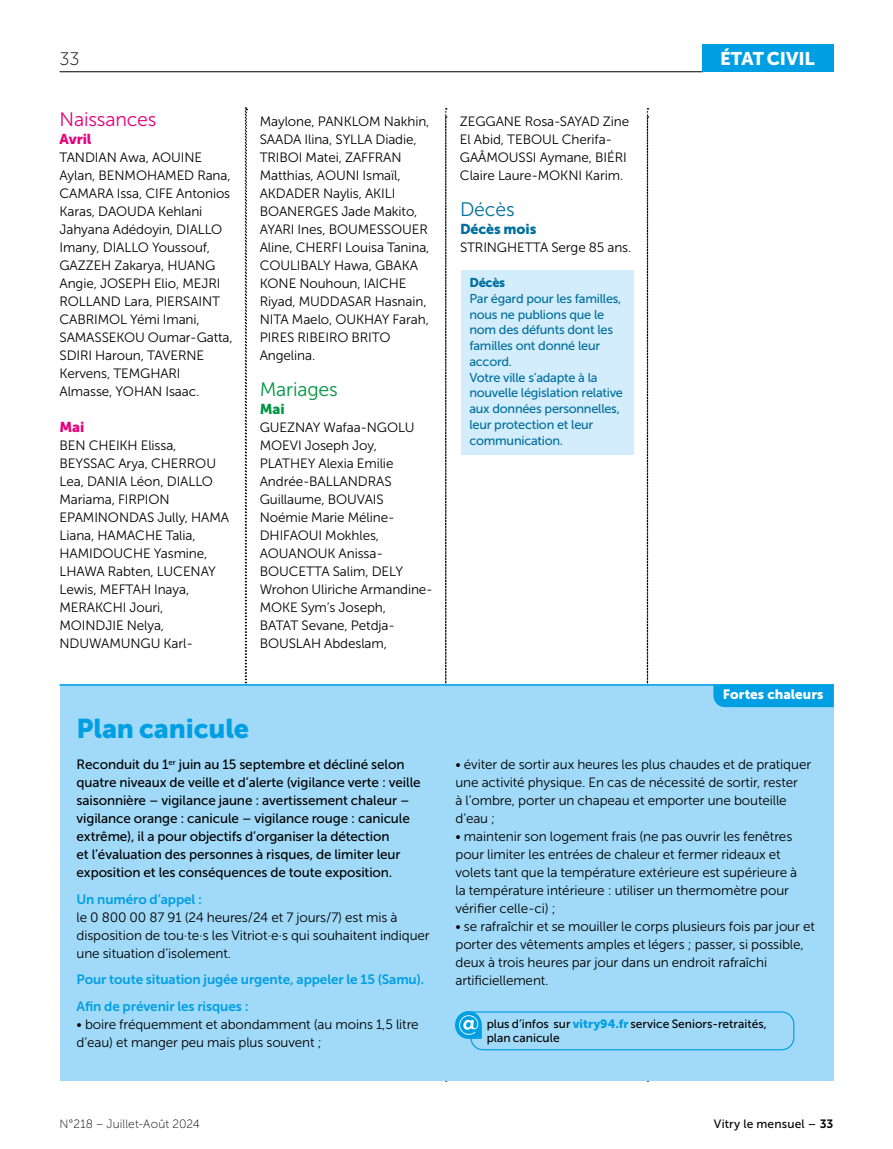
<style>
.page{position:relative;width:893px;height:1149px;background:#fff}
.page>*{position:absolute;margin:0;border:0;box-sizing:border-box;transform-origin:0 0}
.t1{font:27px "Museo Sans 900";letter-spacing:-.005em;color:#009fe3}
.t2{font:19.5px "Museo Sans 300";letter-spacing:-.01em;color:#e6007d}
.t3{font:19.5px "Museo Sans 300";letter-spacing:-.01em;color:#009641}
.t4{font:19.5px "Museo Sans 300";letter-spacing:-.01em;color:#006f9e}
.t5{font:18.3px "Museo Sans 900";letter-spacing:-.005em;color:#fff}
.t6{font:18px "Museo Sans 100";color:#000}
.t7{font:14.25px "Museo Sans 900";letter-spacing:-.005em;color:#006f9e}
.t8{font:14.25px "Museo Sans 900";letter-spacing:-.005em;color:#e6007d}
.t9{font:14.25px "Museo Sans 900";color:#009641}
.t10{font:13.5px/18px "Museo Sans 300";letter-spacing:-.01em;color:#000}
.t11{font:13.5px/18px "Museo Sans 500";letter-spacing:-.01em;color:#000}
.t12{font:13.5px/26.5px "Museo Sans 700";letter-spacing:-.005em;color:#009fe3}
.t13{font:13.5px "Museo Sans 900";color:#fff}
.t14{font:12.75px/15.8px "Museo Sans 500";letter-spacing:-.02em;color:#006f9e}
.t15{font:12.75px "Museo Sans 900";letter-spacing:-.02em;color:#006f9e}
.t16{font:12px/13.5px "Museo Sans 500";color:#000}
.t17{font:12px "Museo Sans 100";letter-spacing:.01em;color:#000}
.s1{font-family:"Museo Sans 900";color:#009fe3}
.s2{font-family:"Museo Sans 700"}
</style>
<div class="page">
<hr style="left:60px;top:71px;width:643px;height:1px;background:#000">
<div style="left:702px;top:45px;width:131px;height:27px;background:#009fe3"></div>
<svg style="left:245px;top:107px;width:2px;height:577px"></svg>
<svg style="left:445px;top:108px;width:2px;height:973px"></svg>
<div style="left:60px;top:684px;width:773px;height:396px;background:#a1daf8"></div>
<hr style="left:60px;top:684px;width:774px;height:1px;background:#009fe3">
<svg style="left:455px;top:108px;width:379px;height:973px"></svg>
<h3 class="t6" style="left:60px;top:49px;width:21px">33</h3>
<h3 class="t5" style="left:720px;top:48px;width:96px">ÉTAT CIVIL</h3>
<h2 class="t2" style="left:60px;top:109px;width:99px">Naissances</h2>
<p class="t8" style="left:60px;top:131px;width:33px">Avril</p>
<p class="t10" style="left:60px;top:148px;width:175px">TANDIAN Awa, AOUINE<br>Aylan, BENMOHAMED Rana,<br>CAMARA Issa, CIFE Antonios<br>Karas, DAOUDA Kehlani<br>Jahyana Adédoyin, DIALLO<br>Imany, DIALLO Youssouf,<br>GAZZEH Zakarya, HUANG<br>Angie, JOSEPH Elio, MEJRI<br>ROLLAND Lara, PIERSAINT<br>CABRIMOL Yémi Imani,<br>SAMASSEKOU Oumar-Gatta,<br>SDIRI Haroun, TAVERNE<br>Kervens, TEMGHARI<br>Almasse, YOHAN Isaac.</p>
<p class="t8" style="left:60px;top:419px;width:26px">Mai</p>
<p class="t10" style="left:60px;top:436px;width:171px">BEN CHEIKH Elissa,<br>BEYSSAC Arya, CHERROU<br>Lea, DANIA Léon, DIALLO<br>Mariama, FIRPION<br>EPAMINONDAS Jully, HAMA<br>Liana, HAMACHE Talia,<br>HAMIDOUCHE Yasmine,<br>LHAWA Rabten, LUCENAY<br>Lewis, MEFTAH Inaya,<br>MERAKCHI Jouri,<br>MOINDJIE Nelya,<br>NDUWAMUNGU Karl-</p>
<p class="t10" style="left:260px;top:112px;width:171px">Maylone, PANKLOM Nakhin,<br>SAADA Ilina, SYLLA Diadie,<br>TRIBOI Matei, ZAFFRAN<br>Matthias, AOUNI Ismaïl,<br>AKDADER Naylis, AKILI<br>BOANERGES Jade Makito,<br>AYARI Ines, BOUMESSOUER<br>Aline, CHERFI Louisa Tanina,<br>COULIBALY Hawa, GBAKA<br>KONE Nouhoun, IAICHE<br>Riyad, MUDDASAR Hasnain,<br>NITA Maelo, OUKHAY Farah,<br>PIRES RIBEIRO BRITO<br>Angelina.</p>
<h2 class="t3" style="left:260px;top:379px;width:80px">Mariages</h2>
<p class="t9" style="left:260px;top:401px;width:26px">Mai</p>
<p class="t10" style="left:260px;top:418px;width:175px">GUEZNAY Wafaa-NGOLU<br>MOEVI Joseph Joy,<br>PLATHEY Alexia Emilie<br>Andrée-BALLANDRAS<br>Guillaume, BOUVAIS<br>Noémie Marie Méline-<br>DHIFAOUI Mokhles,<br>AOUANOUK Anissa-<br>BOUCETTA Salim, DELY<br>Wrohon Uliriche Armandine-<br>MOKE Sym’s Joseph,<br>BATAT Sevane, Petdja-<br>BOUSLAH Abdeslam,</p>
<h1 class="t1" style="left:77px;top:713px;width:174px">Plan canicule</h1>
<p class="t11" style="left:77px;top:755px;width:346px">Reconduit du 1<sup>er</sup> juin au 15 septembre et décliné selon quatre niveaux de veille et d’alerte (vigilance verte : veille saisonnière – vigilance jaune : avertissement chaleur – vigilance orange : canicule – vigilance rouge : canicule extrême), il a pour objectifs d’organiser la détection<br>et l’évaluation des personnes à risques, de limiter leur exposition et les conséquences de toute exposition.</p>
<p class="t12" style="left:77px;top:885px;width:127px">Un numéro d’appel :</p>
<p class="t10" style="left:77px;top:907px;width:355px">le 0 800 00 87 91 (24 heures/24 et 7 jours/7) est mis à disposition de tou·te·s les Vitriot·e·s qui souhaitent indiquer une situation d’isolement.</p>
<p class="t12" style="left:77px;top:966px;width:349px">Pour toute situation jugée urgente, appeler le 15 (Samu).<br>Afin de prévenir les risques :</p>
<p class="t10" style="left:77px;top:1014px;width:344px">• boire fréquemment et abondamment (au moins 1,5 litre d’eau) et manger peu mais plus souvent ;</p>
<p class="t10" style="left:460px;top:112px;width:171px">ZEGGANE Rosa-SAYAD Zine<br>El Abid, TEBOUL Cherifa-<br>GAÂMOUSSI Aymane, BIÉRI<br>Claire Laure-MOKNI Karim.</p>
<h2 class="t4" style="left:460px;top:199px;width:56px">Décès</h2>
<p class="t7" style="left:460px;top:221px;width:78px">Décès mois</p>
<p class="t10" style="left:460px;top:238px;width:173px">STRINGHETTA Serge 85 ans.</p>
<p class="t15" style="left:469px;top:275px;width:37px">Décès</p>
<p class="t14" style="left:469px;top:290px;width:155px">Par égard pour les familles, nous ne publions que le nom des défunts dont les familles ont donné leur accord.<br>Votre ville s’adapte à la nouvelle législation relative aux données personnelles, leur protection et leur communication.</p>
<p class="t13" style="left:723px;top:686px;width:102px">Fortes chaleurs</p>
<p class="t10" style="left:455px;top:755px;width:357px">• éviter de sortir aux heures les plus chaudes et de pratiquer une activité physique. En cas de nécessité de sortir, rester<br>à l’ombre, porter un chapeau et emporter une bouteille d’eau ;</p>
<p class="t10" style="left:455px;top:827px;width:343px">• maintenir son logement frais (ne pas ouvrir les fenêtres pour limiter les entrées de chaleur et fermer rideaux et volets tant que la température extérieure est supérieure à la température intérieure : utiliser un thermomètre pour vérifier celle-ci) ;</p>
<p class="t10" style="left:455px;top:917px;width:361px">• se rafraîchir et se mouiller le corps plusieurs fois par jour et porter des vêtements amples et légers ; passer, si possible, deux à trois heures par jour dans un endroit rafraîchi artificiellement.</p>
<p class="t16" style="left:487px;top:1016px;width:282px">plus d’infos sur <span class="s1">vitry94.fr</span> service Seniors-retraités, plan canicule</p>
<p class="t17" style="left:60px;top:1116px;width:142px">N°218 – Juillet-Août 2024</p>
<p class="t16" style="left:714px;top:1116px;width:121px">Vitry le mensuel – <span class="s2">33</span></p>
</div>
